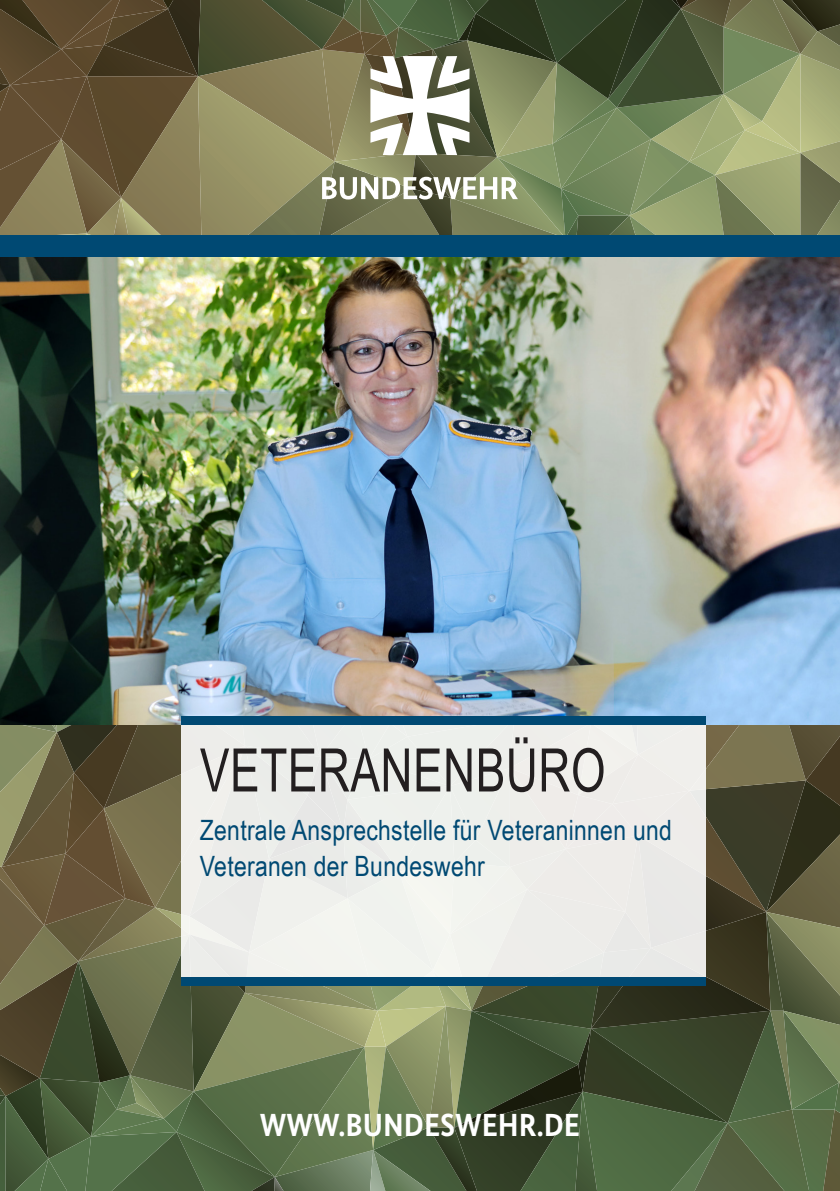
<style>
.page{position:relative;width:840px;height:1191px;background:#fff}
.page>*{position:absolute;margin:0;border:0;box-sizing:border-box;transform-origin:0 0}
.Headline{font:60px "Arial Narrow";letter-spacing:.01em;color:#231f20;scale:.9 1}
.t1{font:700 32px "Bundes Sans";color:#fff;scale:.93 1}
.Headline-2{font:28px/36px "Arial Narrow";letter-spacing:.01em;color:#004973}
</style>
<div class="page">
<img style="left:0;top:0;width:839px;height:1191px">
<p class="Headline" style="left:200px;top:726px;width:452px">VETERANENBÜRO</p>
<p class="Headline-2" style="left:200px;top:810px;width:473px">Zentrale Ansprechstelle für Veteraninnen und<br>Veteranen der Bundeswehr</p>
<p class="t1" style="left:260px;top:1105px;width:345px">WWW.BUNDESWEHR.DE</p>
</div>
